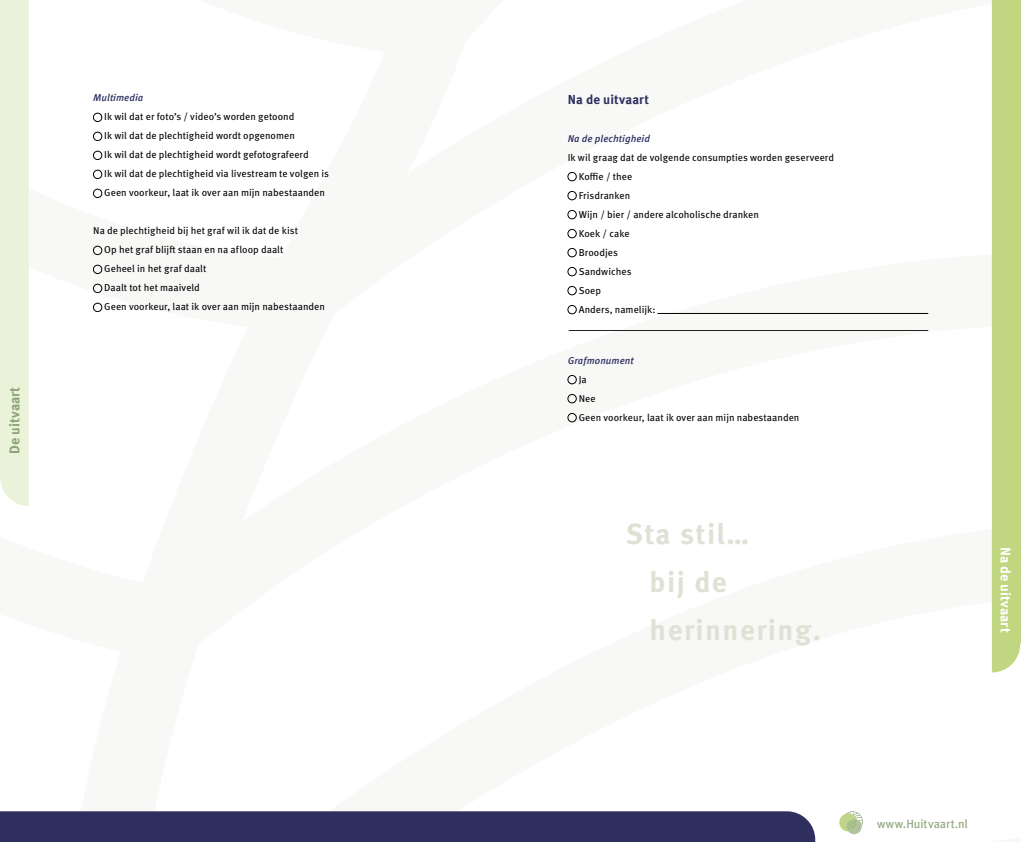
<style>
.page{position:relative;width:1021px;height:842px;background:#fff}
.page>*{position:absolute;margin:0;border:0;box-sizing:border-box;transform-origin:0 0}
.t1{font:700 28.9px/48px "Meta Pro";letter-spacing:.05em;color:#dee2d5}
.t2{font:700 14px "Meta Pro";color:#fff}
.t3{font:700 14px "Meta Pro";color:#8ca277}
.t4{font:700 13px "Meta Pro";letter-spacing:.01em;color:#2e2f5f}
.t5{font:12px "Meta Pro";letter-spacing:-.005em;color:#8ca277}
.t6{font:10px/19px "Meta Pro";color:#000}
.t7{font:italic 500 10px "Meta Pro";letter-spacing:.005em;color:#2e2f5f}
</style>
<div class="page">
<div style="left:93px;top:113px;width:9px;height:9px;border:1px solid #000;border-radius:50%"></div>
<div style="left:93px;top:132px;width:9px;height:9px;border:1px solid #000;border-radius:50%"></div>
<div style="left:93px;top:151px;width:9px;height:9px;border:1px solid #000;border-radius:50%"></div>
<div style="left:93px;top:170px;width:9px;height:9px;border:1px solid #000;border-radius:50%"></div>
<div style="left:93px;top:189px;width:9px;height:9px;border:1px solid #000;border-radius:50%"></div>
<div style="left:93px;top:246px;width:9px;height:9px;border:1px solid #000;border-radius:50%"></div>
<div style="left:93px;top:265px;width:9px;height:9px;border:1px solid #000;border-radius:50%"></div>
<div style="left:93px;top:284px;width:9px;height:9px;border:1px solid #000;border-radius:50%"></div>
<div style="left:93px;top:303px;width:9px;height:9px;border:1px solid #000;border-radius:50%"></div>
<div style="left:0;top:0;width:29px;height:506px;background:#eaf2da"></div>
<div style="left:0;top:811px;width:815px;height:31px;background:#2e2f5f"></div>
<svg style="left:839px;top:811px;width:23px;height:23px"></svg>
<div style="left:567px;top:172px;width:9px;height:9px;border:1px solid #000;border-radius:50%"></div>
<div style="left:567px;top:191px;width:9px;height:9px;border:1px solid #000;border-radius:50%"></div>
<div style="left:567px;top:210px;width:9px;height:9px;border:1px solid #000;border-radius:50%"></div>
<div style="left:567px;top:229px;width:9px;height:9px;border:1px solid #000;border-radius:50%"></div>
<div style="left:567px;top:248px;width:9px;height:9px;border:1px solid #000;border-radius:50%"></div>
<div style="left:567px;top:267px;width:9px;height:9px;border:1px solid #000;border-radius:50%"></div>
<div style="left:567px;top:286px;width:9px;height:9px;border:1px solid #000;border-radius:50%"></div>
<div style="left:567px;top:305px;width:9px;height:9px;border:1px solid #000;border-radius:50%"></div>
<div style="left:567px;top:375px;width:9px;height:9px;border:1px solid #000;border-radius:50%"></div>
<div style="left:567px;top:394px;width:9px;height:9px;border:1px solid #000;border-radius:50%"></div>
<div style="left:567px;top:413px;width:9px;height:9px;border:1px solid #000;border-radius:50%"></div>
<div style="left:991px;top:0;width:29px;height:672px;background:#c0d681"></div>
<hr style="left:657px;top:313px;width:271px;height:1px;background:#000">
<hr style="left:568px;top:330px;width:360px;height:1px;background:#000">
<h2 class="t3" style="left:4px;top:454px;width:69px;rotate:-90deg">De uitvaart</h2>
<p class="t7" style="left:93px;top:90px;width:51px">Multimedia</p>
<p class="t6" style="left:104px;top:107px;width:226px">Ik wil dat er foto’s / video’s worden getoond<br>Ik wil dat de plechtigheid wordt opgenomen<br>Ik wil dat de plechtigheid wordt gefotografeerd<br>Ik wil dat de plechtigheid via livestream te volgen is Geen voorkeur, laat ik over aan mijn nabestaanden</p>
<p class="t6" style="left:104px;top:221px;width:222px;text-indent:-11px">Na de plechtigheid bij het graf wil ik dat de kist<br>Op het graf blijft staan en na afloop daalt<br>Geheel in het graf daalt<br>Daalt tot het maaiveld<br>Geen voorkeur, laat ik over aan mijn nabestaanden</p>
<h3 class="t4" style="left:567px;top:89px;width:83px">Na de uitvaart</h3>
<p class="t7" style="left:567px;top:130px;width:84px">Na de plechtigheid</p>
<p class="t6" style="left:578px;top:147px;width:257px;text-indent:-11px">Ik wil graag dat de volgende consumpties worden geserveerd<br>Koffie / thee<br>Frisdranken<br>Wijn / bier / andere alcoholische dranken<br>Koek / cake<br>Broodjes<br>Sandwiches<br>Soep<br>Anders, namelijk:</p>
<p class="t7" style="left:567px;top:352px;width:67px">Grafmonument</p>
<p class="t6" style="left:578px;top:369px;width:222px">Ja<br>Nee<br>Geen voorkeur, laat ik over aan mijn nabestaanden</p>
<h1 class="t1" style="left:626px;top:508px;width:125px">Sta stil…</h1>
<h1 class="t1" style="left:649px;top:556px;width:173px">bij de herinnering.</h1>
<h2 class="t2" style="left:1016px;top:547px;width:87px;rotate:90deg">Na de uitvaart</h2>
<p class="t5" style="left:877px;top:814px;width:92px">www.Huitvaart.nl</p>
</div>
